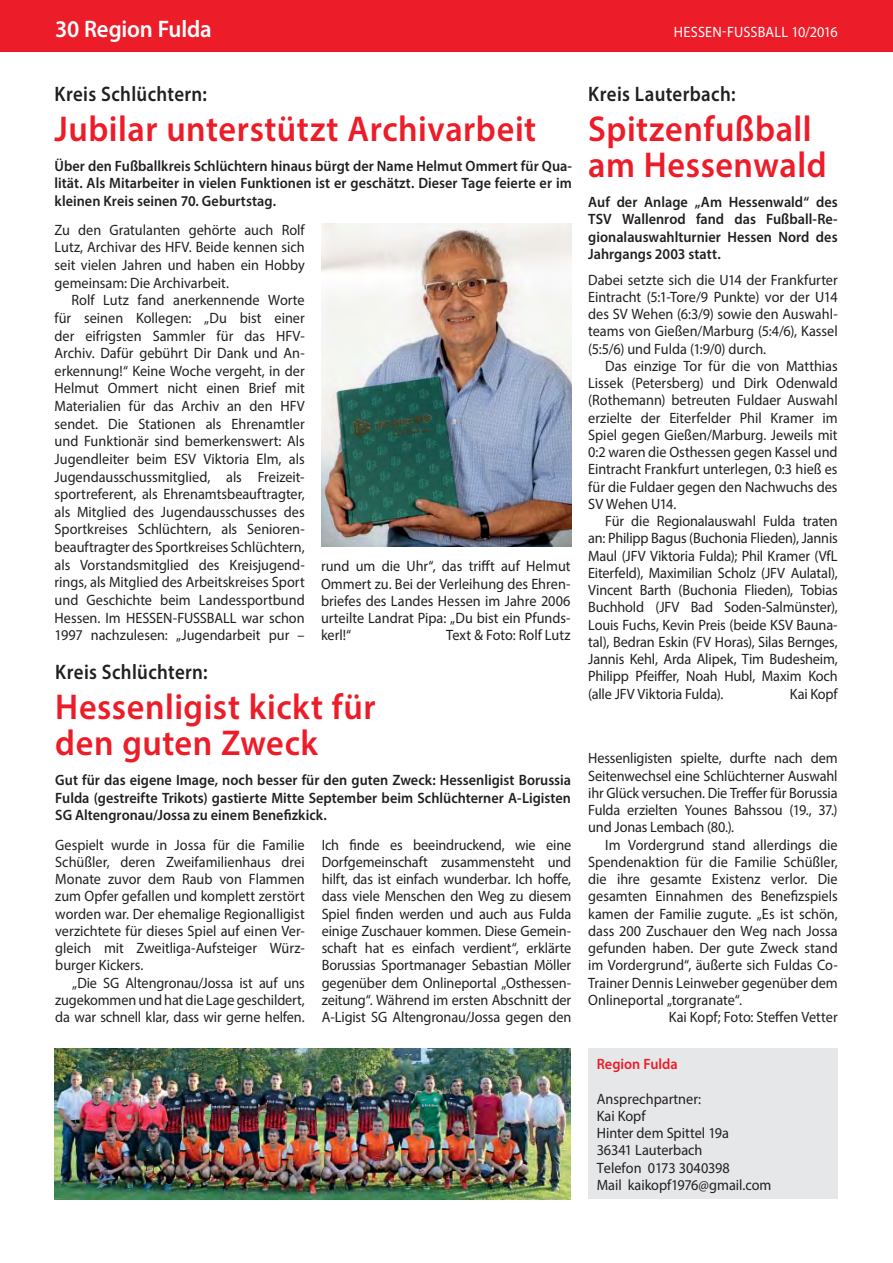
<style>
.page{position:relative;width:893px;height:1263px;background:#fff}
.page>*{position:absolute;margin:0;border:0;box-sizing:border-box;transform-origin:0 0}
.t1{font:600 36px/36px "Myriad Pro";letter-spacing:.015em;color:#ed1c29;scale:.95 1}
.t2{font:600 24px "Myriad Pro";letter-spacing:-.005em;color:#fff;scale:.95 1}
.t3{font:600 21px "Myriad Pro";letter-spacing:.015em;color:#231f20;scale:.9 1}
.t4{font:15px/17.2px "Myriad Pro";color:#231f20;text-align:justify;scale:.95 1}
.t5{font:600 15px/17.2px "Myriad Pro";color:#231f20;text-align:justify;scale:.95 1}
.t6{font:15px "Myriad Pro";letter-spacing:.01em;color:#fff;scale:.95 1}
.t7{font:600 15px "Myriad Pro";color:#ed1c29;scale:.95 1}
</style>
<div class="page">
<div style="left:0;top:0;width:893px;height:51px;background:#ed1c29"></div>
<div style="left:588px;top:1048px;width:250px;height:151px;background:#e6e7e8"></div>
<img style="left:55px;top:1048px;width:515px;height:151px">
<img style="left:322px;top:224px;width:249px;height:322px">
<h2 class="t2" style="left:55px;top:20px;width:166px">30 Region Fulda</h2>
<p class="t6" style="left:674px;top:26px;width:174px">HESSEN-FUSSBALL 10/2016</p>
<h3 class="t3" style="left:55px;top:86px;width:171px">Kreis Schlüchtern:</h3>
<h1 class="t1" style="left:55px;top:115px;width:509px">Jubilar unterstützt Archivarbeit</h1>
<p class="t5" style="left:55px;top:159px;width:546px">Über den Fußballkreis Schlüchtern hinaus bürgt der Name Helmut Ommert für Qua&shy;lität. Als Mitarbeiter in vielen Funktionen ist er geschätzt. Dieser Tage feierte er im kleinen Kreis seinen 70. Geburtstag.</p>
<p class="t4" style="left:55px;top:222px;width:265px;line-height:17.7px">Zu den Gratulanten gehörte auch Rolf Lutz, Archivar des HFV. Beide kennen sich seit vielen Jahren und haben ein Hobby gemeinsam: Die Archivarbeit.</p>
<p class="t4" style="left:55px;top:293px;width:265px;text-indent:17px">Rolf Lutz fand anerkennende Worte für seinen Kollegen: „Du bist einer der eifrigsten Sammler für das HFV-Archiv. Dafür gebührt Dir Dank und An&shy;erkennung!“ Keine Woche vergeht, in der Helmut Ommert nicht einen Brief mit Materialien für das Archiv an den HFV sendet. Die Stationen als Ehrenamtler und Funktionär sind bemerkenswert: Als Jugendleiter beim ESV Viktoria Elm, als Jugendausschussmitglied, als Freizeit&shy;sportreferent, als Ehrenamtsbeauftragter, als Mitglied des Jugendausschusses des Sportkreises Schlüchtern, als Senioren&shy;beauftragter des Sportkreises Schlüchtern, als Vorstandsmitglied des Kreisjugend&shy;rings, als Mitglied des Arbeitskreises Sport und Geschichte beim Landessportbund Hessen. Im HESSEN-FUSSBALL war schon 1997 nachzulesen: „Jugendarbeit pur –</p>
<p class="t4" style="left:321px;top:559px;width:264px">rund um die Uhr“, das trifft auf Helmut Ommert zu. Bei der Verleihung des Ehren&shy;briefes des Landes Hessen im Jahre 2006 urteilte Landrat Pipa: „Du bist ein Pfunds&shy;kerl!“</p>
<p class="t4" style="left:446px;top:628px;width:132px">Text &amp; Foto: Rolf Lutz</p>
<h3 class="t3" style="left:55px;top:664px;width:171px">Kreis Schlüchtern:</h3>
<h1 class="t1" style="left:55px;top:693px;width:339px">Hessenligist kickt für den guten Zweck</h1>
<p class="t5" style="left:55px;top:773px;width:544px">Gut für das eigene Image, noch besser für den guten Zweck: Hessenligist Borussia Fulda (gestreifte Trikots) gast ierte Mitte September beim Schlüchterner A-Ligisten SG Altengronau/Jossa zu einem Benefizkick.</p>
<p class="t4" style="left:55px;top:837px;width:264px">Gespielt wurde in Jossa für die Familie Schüßler, deren Zweifamilienhaus drei Monate zuvor dem Raub von Flammen zum Opfer gefallen und komplett zerstört worden war. Der ehemalige Regionalligist verzichtete für dieses Spiel auf einen Ver&shy;gleich mit Zweitliga-Aufsteiger Würz&shy;burger Kickers.</p>
<p class="t4" style="left:55px;top:975px;width:264px;text-indent:17px">„Die SG Altengronau/Jossa ist auf uns zugekommen und hat die Lage geschildert, da war schnell klar, dass wir gerne helfen.</p>
<p class="t4" style="left:322px;top:837px;width:264px">Ich finde es beeindruckend, wie eine Dorfgemeinschaft zusammensteht und hilft, das ist einfach wunderbar. Ich hoffe, dass viele Menschen den Weg zu diesem Spiel finden werden und auch aus Fulda einige Zuschauer kommen. Diese Gemein&shy;schaft hat es einfach verdient“, erklärte Borussias Sportmanager Sebastian Möller gegenüber dem Onlineportal „Osthessen&shy;zeitung“. Während im ersten Abschnitt der A-Ligist SG Altengronau/Jossa gegen den</p>
<h3 class="t3" style="left:588px;top:86px;width:165px">Kreis Lauterbach:</h3>
<h1 class="t1" style="left:588px;top:115px;width:252px">Spitzenfußball am Hessenwald</h1>
<p class="t5" style="left:588px;top:195px;width:264px">Auf der Anlage „Am Hessenwald“ des TSV Wallenrod fand das Fußball-Re&shy;gionalauswahlturnier Hessen Nord des Jahrgangs 2003 statt.</p>
<p class="t4" style="left:588px;top:272px;width:264px">Dabei setzte sich die U14 der Frankfurter Eintracht (5:1-Tore/9 Punkte) vor der U14 des SV Wehen (6:3/9) sowie den Auswahl&shy;teams von Gießen/Marburg (5:4/6), Kassel (5:5/6) und Fulda (1:9/0) durch.</p>
<p class="t4" style="left:588px;top:359px;width:264px;text-indent:17px">Das einzige Tor für die von Matthias Lissek (Petersberg) und Dirk Odenwald (Rothemann) betreuten Fuldaer Auswahl erzielte der Eiterfelder Phil Kramer im Spiel gegen Gießen/Marburg. Jeweils mit 0:2 waren die Osthessen gegen Kassel und Eintracht Frankfurt unterlegen, 0:3 hieß es für die Fuldaer gegen den Nachwuchs des SV Wehen U14.</p>
<p class="t4" style="left:588px;top:514px;width:264px;text-indent:17px">Für die Regionalauswahl Fulda traten an: Philipp Bagus (Buchonia Flieden), Jannis Maul (JFV Viktoria Fulda); Phil Kramer (VfL Eiterfeld), Maximilian Scholz (JFV Aulatal), Vincent Barth (Buchonia Flieden), Tobias Buchhold (JFV Bad Soden-Salmünster), Louis Fuchs, Kevin Preis (beide KSV Bauna&shy;tal), Bedran Eskin (FV Horas), Silas Bernges, Jannis Kehl, Arda Alipek, Tim Budesheim, Philipp Pfeiffer, Noah Hubl, Maxim Koch (alle JFV Viktoria Fulda).</p>
<p class="t4" style="left:790px;top:686px;width:52px">Kai Kopf</p>
<p class="t4" style="left:588px;top:751px;width:264px">Hessenligisten spielte, durfte nach dem Seitenwechsel eine Schlüchterner Auswahl ihr Glück versuchen. Die Treffer für Borussia Fulda erzielten Younes Bahssou (19., 37.) und Jonas Lembach (80.).</p>
<p class="t4" style="left:605px;top:837px;width:246px">Im Vordergrund stand allerdings die</p>
<p class="t4" style="left:588px;top:855px;width:264px">Spendenaktion für die Familie Schüßler,</p>
<p class="t4" style="left:588px;top:872px;width:264px">die ihre gesamte Existenz verlor. Die</p>
<p class="t4" style="left:588px;top:889px;width:264px">gesamten Einnahmen des Benefizspiels</p>
<p class="t4" style="left:588px;top:906px;width:264px">kamen der Familie zugute. „Es ist schön,</p>
<p class="t4" style="left:588px;top:924px;width:264px">dass 200 Zuschauer den Weg nach Jossa</p>
<p class="t4" style="left:588px;top:941px;width:264px">gefunden haben. Der gute Zweck stand</p>
<p class="t4" style="left:588px;top:958px;width:264px">im Vordergrund“, äußerte sich Fuldas Co-</p>
<p class="t4" style="left:588px;top:975px;width:264px">Trainer Dennis Leinweber gegenüber dem</p>
<p class="t4" style="left:588px;top:993px;width:163px">Onlineportal „torgranate“.</p>
<p class="t4" style="left:669px;top:1010px;width:179px">Kai Kopf; Foto: Steffen Vetter</p>
<p class="t7" style="left:597px;top:1058px;width:87px">Region Fulda</p>
<p class="t4" style="left:597px;top:1091px;width:185px;text-align:left">Ansprechpartner:<br>Kai Kopf<br>Hinter dem Spittel 19a<br>36341 Lauterbach<br>Telefon 0173 3040398<br>Mail kaikopf1976@gmail.com</p>
</div>
